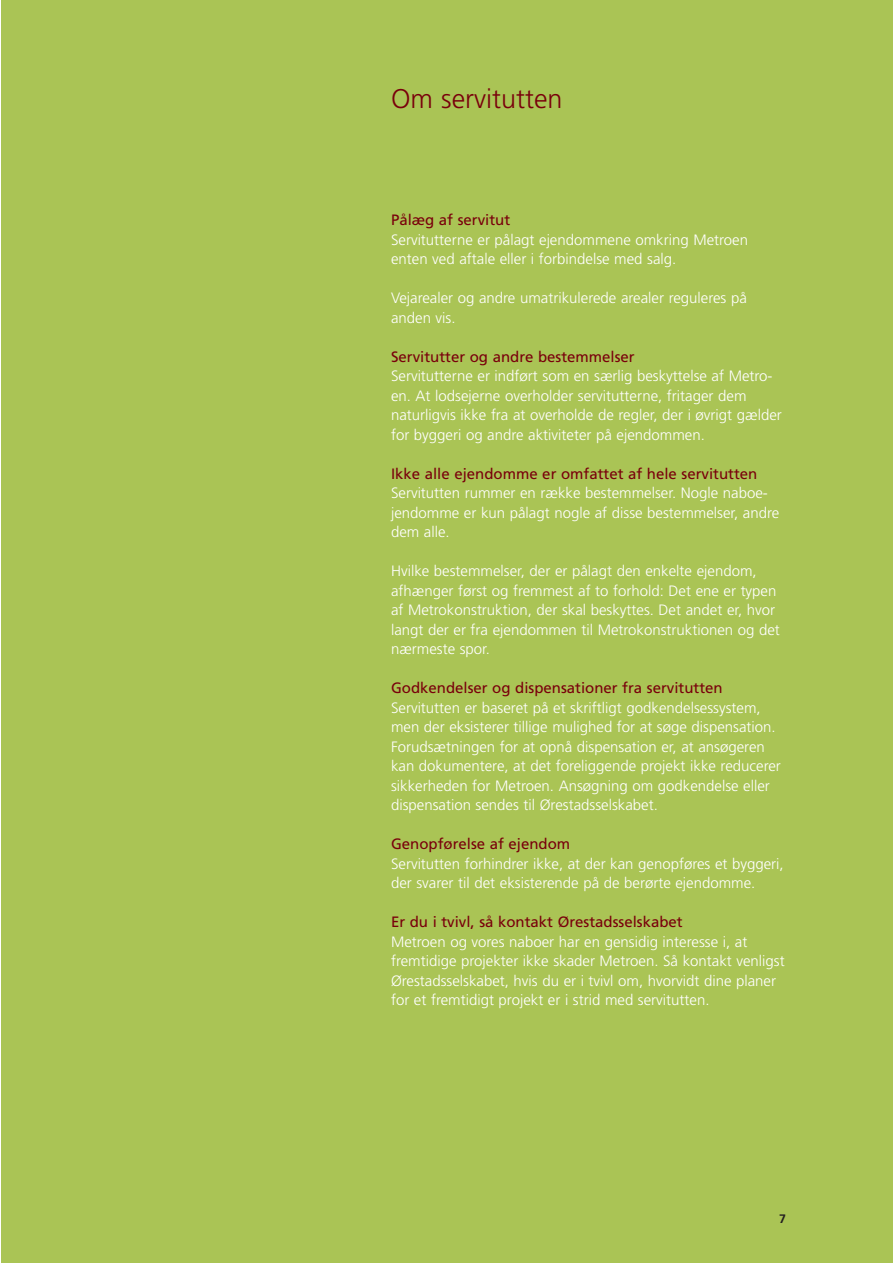
<style>
.page{position:relative;width:893px;height:1263px;background:#fff}
.page>*{position:absolute;margin:0;border:0;box-sizing:border-box;transform-origin:0 0}
.t1{font:300 27px "Frutiger";color:#79000b}
.t2{font:300 15px/19.5px "Frutiger";color:#fff}
.t3{font:15px "Frutiger";color:#79000b}
.t4{font:700 12.3px "Frutiger";color:#231f20}
</style>
<div class="page">
<div style="left:1px;top:0;width:892px;height:1263px;background:#aac455"></div>
<h1 class="t1" style="left:391px;top:88px;width:173px">Om servitutten</h1>
<p class="t3" style="left:391px;top:214px;width:121px">Pålæg af servitut</p>
<p class="t2" style="left:391px;top:231px;width:359px">Servitutterne er pålagt ejendommene omkring Metroen enten ved aftale eller i forbindelse med salg.</p>
<p class="t2" style="left:391px;top:289px;width:357px">Vejarealer og andre umatrikulerede arealer reguleres på anden vis.</p>
<p class="t3" style="left:391px;top:350px;width:245px">Servitutter og andre bestemmelser</p>
<p class="t2" style="left:391px;top:367px;width:392px">Servitutterne er indført som en særlig beskyttelse af Metro&shy;en. At lodsejerne overholder servitutterne, fritager dem naturligvis ikke fra at overholde de regler, der i øvrigt gælder for byggeri og andre aktiviteter på ejendommen.</p>
<p class="t3" style="left:391px;top:467px;width:368px">Ikke alle ejendomme er omfattet af hele servitutten</p>
<p class="t2" style="left:391px;top:484px;width:390px">Servitutten rummer en række bestemmelser. Nogle naboe&shy;jendomme er kun pålagt nogle af disse bestemmelser, andre dem alle.</p>
<p class="t2" style="left:391px;top:562px;width:390px">Hvilke bestemmelser, der er pålagt den enkelte ejendom, afhænger først og fremmest af to forhold: Det ene er typen af Metrokonstruktion, der skal beskyttes. Det andet er, hvor langt der er fra ejendommen til Metrokonstruktionen og det nærmeste spor.</p>
<p class="t3" style="left:391px;top:682px;width:333px">Godkendelser og dispensationer fra servitutten</p>
<p class="t2" style="left:391px;top:699px;width:391px">Servitutten er baseret på et skriftligt godkendelsessystem, men der eksisterer tillige mulighed for at søge dispensation.<br>Forudsætningen for at opnå dispensation er, at ansøgeren kan dokumentere, at det foreliggende projekt ikke reducerer sikkerheden for Metroen. Ansøgning om godkendelse eller dispensation sendes til Ørestadsselskabet.</p>
<p class="t3" style="left:391px;top:838px;width:181px">Genopførelse af ejendom</p>
<p class="t2" style="left:391px;top:855px;width:394px">Servitutten forhindrer ikke, at der kan genopføres et byggeri, der svarer til det eksisterende på de berørte ejendomme.</p>
<p class="t3" style="left:391px;top:916px;width:293px">Er du i tvivl, så kontakt Ørestadsselskabet</p>
<p class="t2" style="left:391px;top:933px;width:395px">Metroen og vores naboer har en gensidig interesse i, at fremtidige projekter ikke skader Metroen. Så kontakt venligst Ørestadsselskabet, hvis du er i tvivl om, hvorvidt dine planer for et fremtidigt projekt er i strid med servitutten.</p>
<p class="t4" style="left:779px;top:1214px;width:8px">7</p>
</div>
